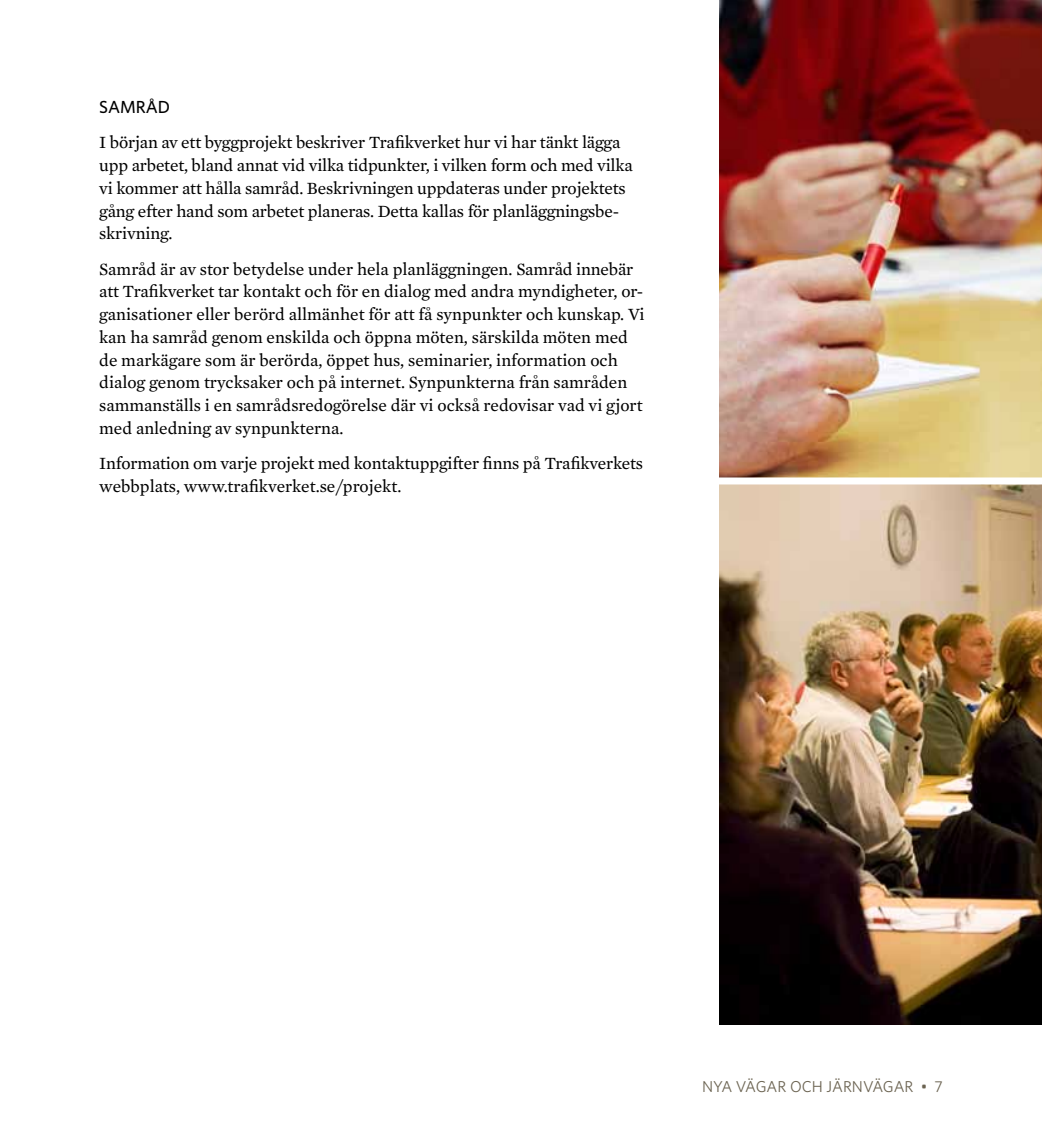
<style>
.page{position:relative;width:1042px;height:1141px;background:#fff}
.page>*{position:absolute;margin:0;border:0;box-sizing:border-box;transform-origin:0 0}
.t1{font:17.5px/22.8px "Mercury Text G2";color:#000}
.t2{font:500 17.5px "Whitney";color:#000}
.t3{font:15.75px "Whitney";color:#6b6351}
</style>
<div class="page">
<img style="left:719px;top:0;width:323px;height:1024px">
<div style="left:714px;top:477px;width:328px;height:7px;background:#fff"></div>
<p class="t2" style="left:99px;top:96px;width:13px">SAM</p>
<p class="t2" style="left:136px;top:96px;width:36px">RÅD</p>
<p class="t1" style="left:99px;top:130px;width:535px">I början av ett byggprojekt beskriver Trafikverket hur vi har tänkt lägga upp arbetet, bland annat vid vilka tidpunkter, i vilken form och med vilka vi kommer att hålla samråd. Beskrivningen uppdateras under projektets gång efter hand som arbetet planeras. Detta kallas för planläggningsbe&shy;skrivning.</p>
<p class="t1" style="left:99px;top:256px;width:547px">Samråd är av stor betydelse under hela planläggningen. Samråd innebär att Trafikverket tar kontakt och för en dialog med andra myndigheter, or&shy;ganisationer eller berörd allmänhet för att få synpunkter och kunskap. Vi kan ha samråd genom enskilda och öppna möten, särskilda möten med de markägare som är berörda, öppet hus, seminarier, information och dialog genom trycksaker och på internet. Synpunkterna från samråden sammanställs i en samrådsredogörelse där vi också redovisar vad vi gjort med anledning av synpunkterna.</p>
<p class="t1" style="left:99px;top:451px;width:545px">Information om varje projekt med kontaktuppgifter finns på Trafikverkets webbplats, www.trafikverket.se/projekt.</p>
<p class="t3" style="left:702px;top:1076px;width:242px">NYA VÄGAR OCH JÄRNVÄGAR • 7</p>
</div>
